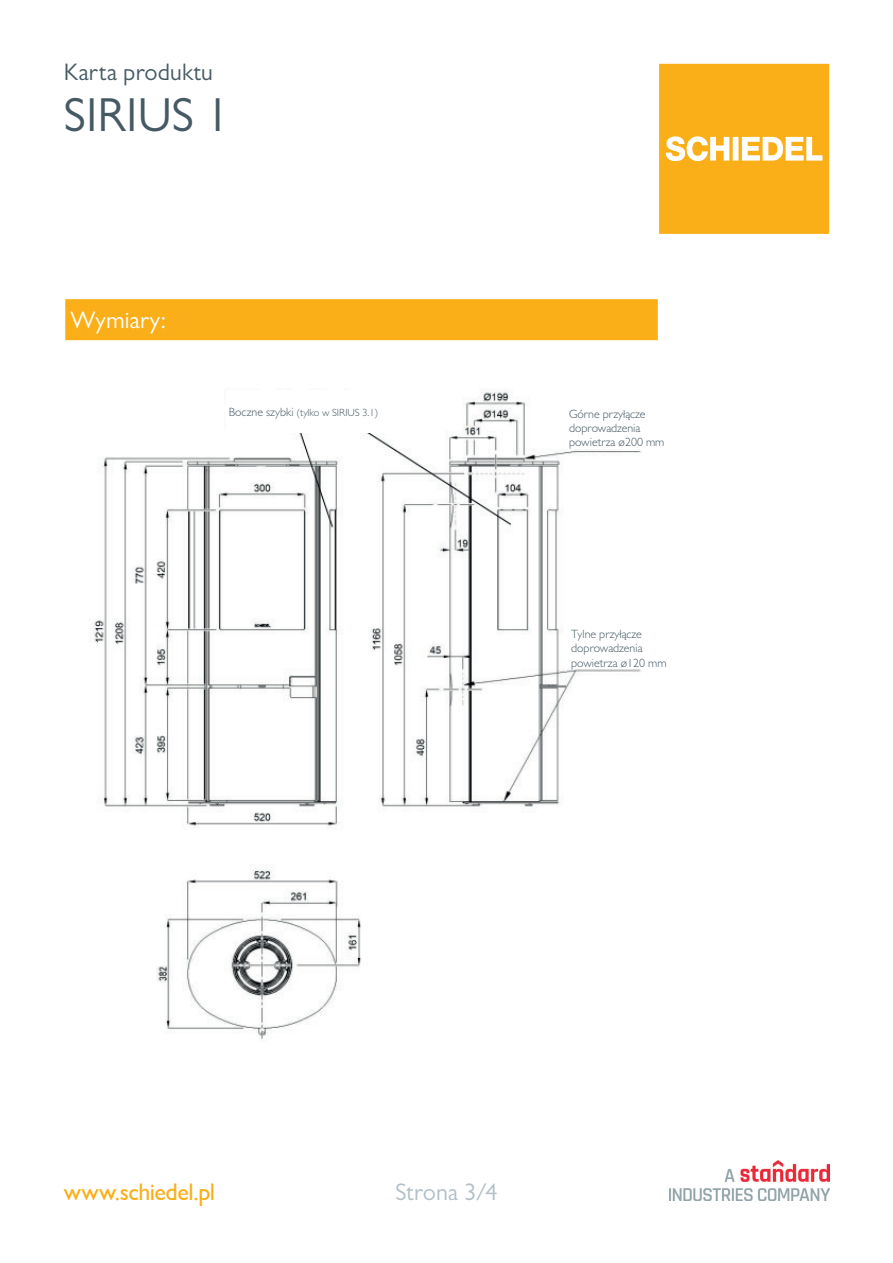
<style>
.page{position:relative;width:893px;height:1263px;background:#fff}
.page>*{position:absolute;margin:0;border:0;box-sizing:border-box;transform-origin:0 0}
.t1{font:48px "Gill Sans";letter-spacing:.005em;color:#465a64}
.t2{font:24px "Gill Sans Alt One WGL";letter-spacing:-.02em;color:#faaf18}
.t3{font:24px "Gill Sans";letter-spacing:.005em;color:#465a64}
.t4{font:24px "Gill Sans";color:#b2bfc6}
.t5{font:24px "Gill Sans";letter-spacing:.005em;color:#fff}
.t6{font:300 12px/14.4px "Gill Sans";color:#465a64}
.t7{font:300 10.5px "Gill Sans";color:#465a64}
.s1{font-size:12px}
</style>
<div class="page">
<svg style="left:659px;top:64px;width:170px;height:170px;background:#fab529"></svg>
<img style="left:669px;top:1160px;width:160px;height:40px">
<img style="left:90px;top:388px;width:551px;height:652px">
<div style="left:65px;top:298px;width:593px;height:43px;background:#faaf18"></div>
<hr style="left:64px;top:298px;width:595px;height:1px;background:#fff">
<hr style="left:64px;top:340px;width:595px;height:2px;background:#fff">
<div style="left:567px;top:407px;width:125px;height:41px;background:#fff"></div>
<div style="left:569px;top:628px;width:116px;height:41px;background:#fff"></div>
<div style="left:227px;top:391px;width:186px;height:42px;background:#fff"></div>
<p class="t3" style="left:64px;top:59px;width:151px">Karta produktu</p>
<p class="t1" style="left:64px;top:88px;width:168px">SIRIUS 1</p>
<p class="t5" style="left:71px;top:306px;width:97px">Wymiary:</p>
<p class="t7" style="left:229px;top:406px;width:151px"><span class="s1">Boczne szybki</span> (tylko w SIRIUS 3.1)</p>
<p class="t6" style="left:569px;top:406px;width:97px">Górne przyłącze doprowadzenia powietrza ø200 mm</p>
<p class="t6" style="left:571px;top:626px;width:97px">Tylne przyłącze doprowadzenia powietrza ø120 mm</p>
<h2 class="t2" style="left:64px;top:1176px;width:153px">www.schiedel.pl</h2>
<h2 class="t4" style="left:395px;top:1178px;width:104px">Strona 3/4</h2>
</div>
